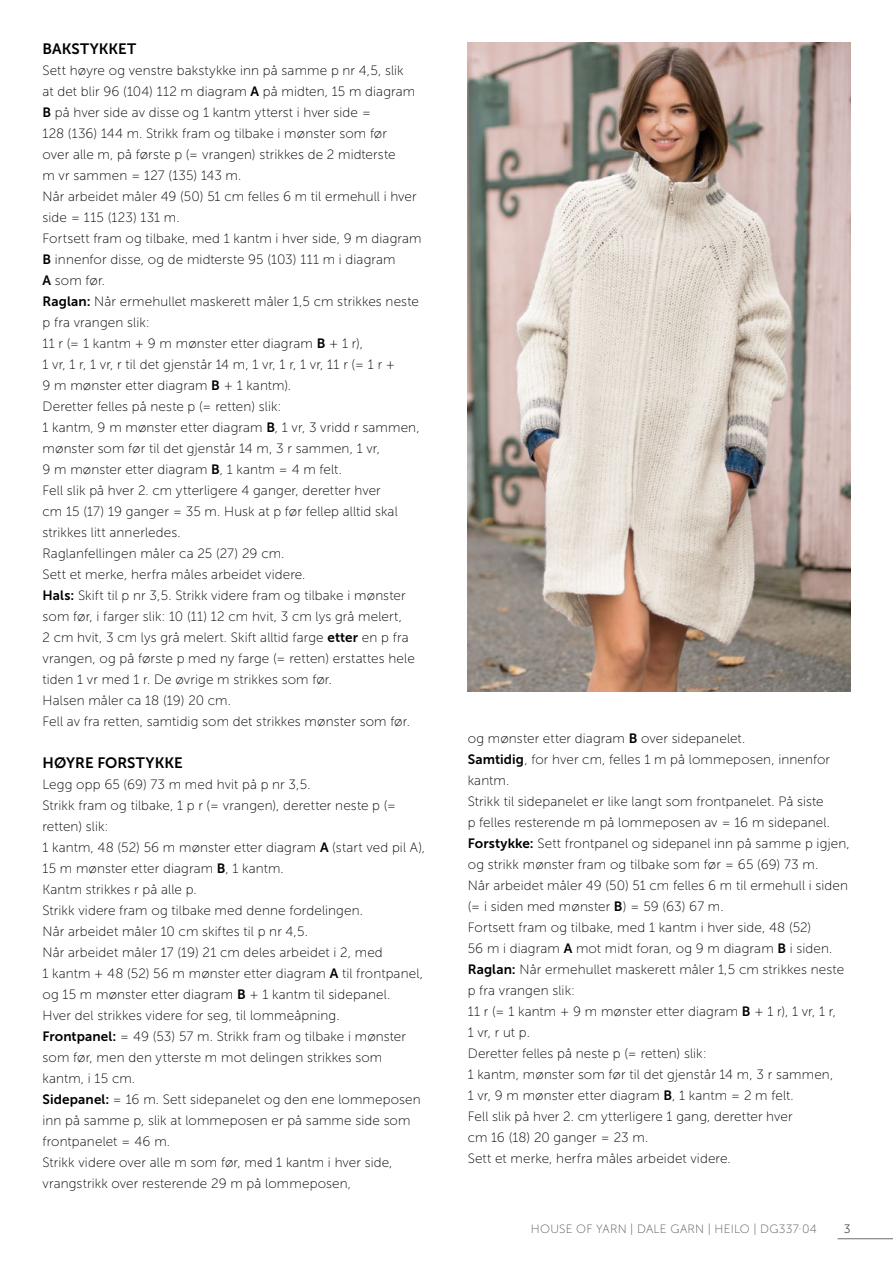
<style>
.page{position:relative;width:893px;height:1263px;background:#fff}
.page>*{position:absolute;margin:0;border:0;box-sizing:border-box;transform-origin:0 0}
.INNHOLD-_Opps{font:15px "Museo Sans 700";letter-spacing:.005em;color:#000}
.INNHOLD-_Opps-2{font:13.5px/21px "Museo Sans 100";letter-spacing:.01em;color:#000}
.t1{font:12px "Museo Sans 100";letter-spacing:.02em;color:#565655}
.t2{font:12px "Museo Sans 100";color:#000}
.s1{font-family:"Museo Sans 700"}
</style>
<div class="page">
<hr style="left:838px;top:1238px;width:55px;height:1px;background:#6e6e6e">
<img style="left:468px;top:43px;width:382px;height:648px">
<p class="INNHOLD-_Opps" style="left:43px;top:40px;width:95px">BAKSTYKKET</p>
<p class="INNHOLD-_Opps-2" style="left:43px;top:60px;width:374px">Sett høyre og venstre bakstykke inn på samme p nr 4,5, slik at det blir 96 (104) 112 m diagram <span class="s1">A</span> på midten, 15 m diagram <span class="s1">B</span> på hver side av disse og 1 kantm ytterst i hver side =<br>128 (136) 144 m. Strikk fram og tilbake i mønster som før over alle m, på første p (= vrangen) strikkes de 2 midterste<br>m vr sammen = 127 (135) 143 m.</p>
<p class="INNHOLD-_Opps-2" style="left:43px;top:186px;width:376px">Når arbeidet måler 49 (50) 51 cm felles 6 m til ermehull i hver side = 115 (123) 131 m.</p>
<p class="INNHOLD-_Opps-2" style="left:43px;top:228px;width:381px">Fortsett fram og tilbake, med 1 kantm i hver side, 9 m diagram<br><span class="s1">B</span> innenfor disse, og de midterste 95 (103) 111 m i diagram<br><span class="s1">A</span> som før.</p>
<p class="INNHOLD-_Opps-2" style="left:43px;top:291px;width:378px"><span class="s1">Raglan:</span> Når ermehullet maskerett måler 1,5 cm strikkes neste p fra vrangen slik:</p>
<p class="INNHOLD-_Opps-2" style="left:43px;top:333px;width:354px">11 r (= 1 kantm + 9 m mønster etter diagram <span class="s1">B</span> + 1 r),<br>1 vr, 1 r, 1 vr, r til det gjenstår 14 m, 1 vr, 1 r, 1 vr, 11 r (= 1 r +<br>9 m mønster etter diagram <span class="s1">B</span> + 1 kantm).</p>
<p class="INNHOLD-_Opps-2" style="left:43px;top:396px;width:240px">Deretter felles på neste p (= retten) slik:</p>
<p class="INNHOLD-_Opps-2" style="left:43px;top:417px;width:379px">1 kantm, 9 m mønster etter diagram <span class="s1">B</span>, 1 vr, 3 vridd r sammen, mønster som før til det gjenstår 14 m, 3 r sammen, 1 vr,<br>9 m mønster etter diagram <span class="s1">B</span>, 1 kantm = 4 m felt.</p>
<p class="INNHOLD-_Opps-2" style="left:43px;top:480px;width:357px">Fell slik på hver 2. cm ytterligere 4 ganger, deretter hver cm 15 (17) 19 ganger = 35 m. Husk at p før fellep alltid skal strikkes litt annerledes.</p>
<p class="INNHOLD-_Opps-2" style="left:43px;top:543px;width:243px">Raglanfellingen måler ca 25 (27) 29 cm.</p>
<p class="INNHOLD-_Opps-2" style="left:43px;top:564px;width:264px">Sett et merke, herfra måles arbeidet videre.</p>
<p class="INNHOLD-_Opps-2" style="left:43px;top:585px;width:374px"><span class="s1">Hals:</span> Skift til p nr 3,5. Strikk videre fram og tilbake i mønster som før, i farger slik: 10 (11) 12 cm hvit, 3 cm lys grå melert,<br>2 cm hvit, 3 cm lys grå melert. Skift alltid farge <span class="s1">etter</span> en p fra vrangen, og på første p med ny farge (= retten) erstattes hele tiden 1 vr med 1 r. De øvrige m strikkes som før.</p>
<p class="INNHOLD-_Opps-2" style="left:43px;top:690px;width:190px">Halsen måler ca 18 (19) 20 cm.</p>
<p class="INNHOLD-_Opps-2" style="left:43px;top:711px;width:369px">Fell av fra retten, samtidig som det strikkes mønster som før.</p>
<p class="INNHOLD-_Opps" style="left:43px;top:754px;width:142px">HØYRE FORSTYKKE</p>
<p class="INNHOLD-_Opps-2" style="left:43px;top:774px;width:270px">Legg opp 65 (69) 73 m med hvit på p nr 3,5.</p>
<p class="INNHOLD-_Opps-2" style="left:43px;top:795px;width:355px">Strikk fram og tilbake, 1 p r (= vrangen), deretter neste p (= retten) slik:</p>
<p class="INNHOLD-_Opps-2" style="left:43px;top:837px;width:384px">1 kantm, 48 (52) 56 m mønster etter diagram <span class="s1">A</span> (start ved pil A),<br>15 m mønster etter diagram <span class="s1">B</span>, 1 kantm.</p>
<p class="INNHOLD-_Opps-2" style="left:43px;top:879px;width:156px">Kantm strikkes r på alle p.</p>
<p class="INNHOLD-_Opps-2" style="left:43px;top:900px;width:322px">Strikk videre fram og tilbake med denne fordelingen.</p>
<p class="INNHOLD-_Opps-2" style="left:43px;top:921px;width:267px">Når arbeidet måler 10 cm skiftes til p nr 4,5.</p>
<p class="INNHOLD-_Opps-2" style="left:43px;top:942px;width:382px">Når arbeidet måler 17 (19) 21 cm deles arbeidet i 2, med<br>1 kantm + 48 (52) 56 m mønster etter diagram <span class="s1">A</span> til frontpanel, og 15 m mønster etter diagram <span class="s1">B</span> + 1 kantm til sidepanel.</p>
<p class="INNHOLD-_Opps-2" style="left:43px;top:1005px;width:299px">Hver del strikkes videre for seg, til lommeåpning.</p>
<p class="INNHOLD-_Opps-2" style="left:43px;top:1026px;width:365px"><span class="s1">Frontpanel:</span> = 49 (53) 57 m. Strikk fram og tilbake i mønster som før, men den ytterste m mot delingen strikkes som kantm, i 15 cm.</p>
<p class="INNHOLD-_Opps-2" style="left:43px;top:1089px;width:380px"><span class="s1">Sidepanel:</span> = 16 m. Sett sidepanelet og den ene lommeposen inn på samme p, slik at lommeposen er på samme side som frontpanelet = 46 m.</p>
<p class="INNHOLD-_Opps-2" style="left:43px;top:1152px;width:351px">Strikk videre over alle m som før, med 1 kantm i hver side, vrangstrikk over resterende 29 m på lommeposen,</p>
<p class="INNHOLD-_Opps-2" style="left:468px;top:728px;width:279px">og mønster etter diagram <span class="s1">B</span> over sidepanelet.</p>
<p class="INNHOLD-_Opps-2" style="left:468px;top:749px;width:364px"><span class="s1">Samtidig</span>, for hver cm, felles 1 m på lommeposen, innenfor kantm.</p>
<p class="INNHOLD-_Opps-2" style="left:468px;top:791px;width:364px">Strikk til sidepanelet er like langt som frontpanelet. På siste p felles resterende m på lommeposen av = 16 m sidepanel.</p>
<p class="INNHOLD-_Opps-2" style="left:468px;top:833px;width:383px"><span class="s1">Forstykke:</span> Sett frontpanel og sidepanel inn på samme p igjen, og strikk mønster fram og tilbake som før = 65 (69) 73 m.</p>
<p class="INNHOLD-_Opps-2" style="left:468px;top:875px;width:382px">Når arbeidet måler 49 (50) 51 cm felles 6 m til ermehull i siden (= i siden med mønster <span class="s1">B</span>) = 59 (63) 67 m.</p>
<p class="INNHOLD-_Opps-2" style="left:468px;top:917px;width:366px">Fortsett fram og tilbake, med 1 kantm i hver side, 48 (52)<br>56 m i diagram <span class="s1">A</span> mot midt foran, og 9 m diagram <span class="s1">B</span> i siden.</p>
<p class="INNHOLD-_Opps-2" style="left:468px;top:959px;width:378px"><span class="s1">Raglan:</span> Når ermehullet maskerett måler 1,5 cm strikkes neste p fra vrangen slik:</p>
<p class="INNHOLD-_Opps-2" style="left:468px;top:1001px;width:370px">11 r (= 1 kantm + 9 m mønster etter diagram <span class="s1">B</span> + 1 r), 1 vr, 1 r,<br>1 vr, r ut p.</p>
<p class="INNHOLD-_Opps-2" style="left:468px;top:1043px;width:240px">Deretter felles på neste p (= retten) slik:</p>
<p class="INNHOLD-_Opps-2" style="left:468px;top:1064px;width:367px">1 kantm, mønster som før til det gjenstår 14 m, 3 r sammen,<br>1 vr, 9 m mønster etter diagram <span class="s1">B</span>, 1 kantm = 2 m felt.</p>
<p class="INNHOLD-_Opps-2" style="left:468px;top:1106px;width:326px">Fell slik på hver 2. cm ytterligere 1 gang, deretter hver cm 16 (18) 20 ganger = 23 m.</p>
<p class="INNHOLD-_Opps-2" style="left:468px;top:1148px;width:264px">Sett et merke, herfra måles arbeidet videre.</p>
<p class="t1" style="left:531px;top:1222px;width:287px">HOUSE OF YARN | DALE GARN | HEILO | DG337·04</p>
<p class="t2" style="left:844px;top:1222px;width:8px">3</p>
</div>
